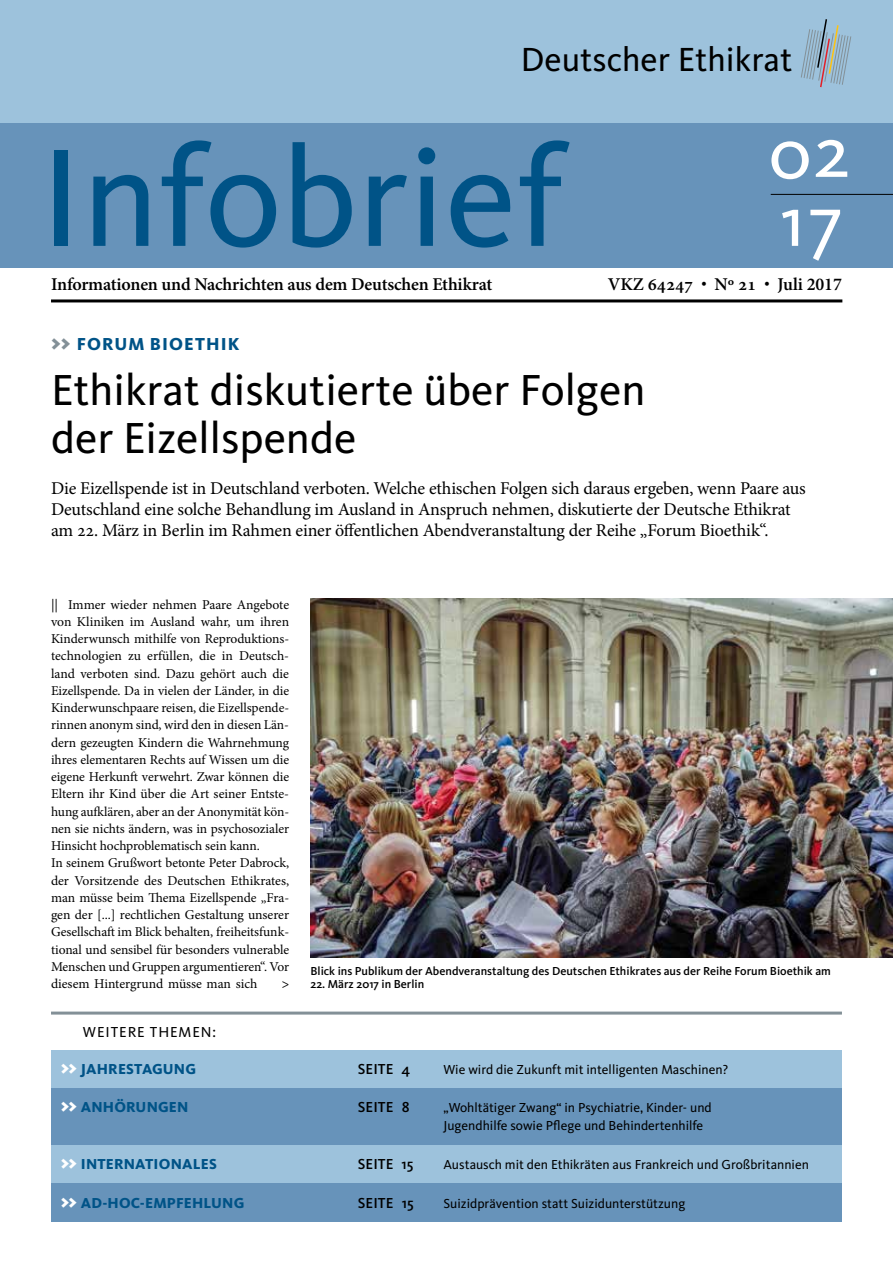
<style>
.page{position:relative;width:893px;height:1263px;background:#fff}
.page>*{position:absolute;margin:0;border:0;box-sizing:border-box;transform-origin:0 0}
.t1{font:144px "Kievit";color:#005387}
.t2{font:75px/68.2px "Kievit";color:#fff}
.t3{font:45px/48px "Kievit";color:#000}
.t4{font:34.65px "Kievit";color:#000}
.t5{font:18px/21px "Minion Pro";letter-spacing:-.01em;color:#000}
.t6{font:600 18px "Minion Pro";letter-spacing:-.01em;color:#000}
.t7{font:800 18px "Kievit";letter-spacing:.06em;color:#005387}
.t8{font:800 15px "Kievit";letter-spacing:.01em;color:#005387}
.t9{font:500 15px "Kievit";color:#000}
.t10{font:15px "Kievit";letter-spacing:.06em;color:#000}
.t11{font:13.5px/17.2px "Minion Pro";letter-spacing:-.005em;color:#000}
.t12{font:13.5px/18px "Kievit";color:#000}
.t13{font:500 12px/13.5px "Kievit";color:#000}
.s1{font-weight:400;font-size:15px}
.s2{font-weight:900;font-size:24px;color:#839097}
.s3{font-family:"Minion Pro";font-weight:600;font-size:13.5px}
.s4{font-weight:900;font-size:21px;color:#fff}
</style>
<div class="page">
<div style="left:0;top:0;width:893px;height:123px;background:#9dc2dc"></div>
<div style="left:0;top:123px;width:893px;height:145px;background:#6793ba"></div>
<svg style="left:801px;top:19px;width:50px;height:69px"></svg>
<hr style="left:51px;top:299px;width:791px;height:3px;background:#000">
<hr style="left:51px;top:1011px;width:791px;height:3px;background:#839097">
<div style="left:51px;top:1145px;width:791px;height:38px;background:#9dc2dc"></div>
<div style="left:51px;top:1050px;width:791px;height:38px;background:#9dc2dc"></div>
<div style="left:51px;top:1183px;width:791px;height:38px;background:#6793ba"></div>
<div style="left:51px;top:1088px;width:791px;height:57px;background:#6793ba"></div>
<hr style="left:771px;top:194px;width:122px;height:1px;background:#000">
<img style="left:310px;top:598px;width:583px;height:360px">
<h3 class="t4" style="left:521px;top:40px;width:273px">Deutscher Ethikrat</h3>
<h1 class="t1" style="left:40px;top:117px;width:525px">Infobrief</h1>
<h2 class="t2" style="left:769px;top:119px;width:83px">02<br>17</h2>
<h3 class="t6" style="left:51px;top:271px;width:443px">Informationen und Nachrichten aus dem Deutschen Ethikrat</h3>
<h3 class="t6" style="left:608px;top:271px;width:235px">VKZ 64247 <span class="s1">•</span> No 21 <span class="s1">•</span> Juli 2017</h3>
<h3 class="t7" style="left:51px;top:333px;width:190px"><span class="s2">&gt;&gt;</span> FORUM BIOETHIK</h3>
<h3 class="t3" style="left:51px;top:367px;width:596px">Ethikrat diskutierte über Folgen der Eizellspende</h3>
<p class="t5" style="left:51px;top:478px;width:756px">Die Eizellspende ist in Deutschland verboten. Welche ethischen Folgen sich daraus ergeben, wenn Paare aus<br>Deutschland eine solche Behandlung im Ausland in Anspruch nehmen, diskutierte der Deutsche Ethikrat am 22. März in Berlin im Rahmen einer öffentlichen Abendveranstaltung der Reihe „Forum Bioethik“.</p>
<p class="t11" style="left:51px;top:596px;width:240px">|| Immer wieder nehmen Paare Angebote von Kliniken im Ausland wahr, um ihren Kinderwunsch mithilfe von Reproduktions&shy;technologien zu erfüllen, die in Deutsch&shy;land verboten sind. Dazu gehört auch die Eizellspende. Da in vielen der Länder, in die Kinderwunschpaare reisen, die Eizellspende&shy;rinnen anonym sind, wird den in diesen Län&shy;dern gezeugten Kindern die Wahrnehmung ihres elementaren Rechts auf Wissen um die eigene Herkunft verwehrt. Zwar können die Eltern ihr Kind über die Art seiner Entste&shy;hung aufklären, aber an der Anonymität kön&shy;nen sie nichts ändern, was in psychosozialer Hinsicht hochproblematisch sein kann.<br>In seinem Grußwort betonte Peter Dabrock, der Vorsitzende des Deutschen Ethikrates, man müsse beim Thema Eizellspende „Fra&shy;gen der [...] rechtlichen Gestaltung unserer Gesellschaft im Blick behalten, freiheitsfunk&shy;tional und sensibel für besonders vulnerable Menschen und Gruppen argumentieren“. Vor diesem Hintergrund müsse man sich</p>
<p class="t13" style="left:282px;top:964px;width:551px;text-indent:29px">Blick ins Publikum der Abendveranstaltung des Deutschen Ethikrates aus der Reihe Forum Bioethik am <span class="s3">&gt;</span> 22. März 2017 in Berlin</p>
<p class="t10" style="left:83px;top:1023px;width:135px">Weitere Themen:</p>
<p class="t8" style="left:61px;top:1060px;width:137px"><span class="s4">&gt;&gt;</span> JAHRESTAGUNG</p>
<p class="t9" style="left:358px;top:1060px;width:54px">Seite 4</p>
<p class="t12" style="left:443px;top:1061px;width:286px">Wie wird die Zukunft mit intelligenten Maschinen?</p>
<p class="t8" style="left:61px;top:1098px;width:129px"><span class="s4">&gt;&gt;</span> ANHÖRUNGEN</p>
<p class="t9" style="left:358px;top:1099px;width:53px">Seite 8</p>
<p class="t12" style="left:443px;top:1099px;width:270px">„Wohltätiger Zwang“ in Psychiatrie, Kinder- und<br>Jugendhilfe sowie Pflege und Behindertenhilfe</p>
<p class="t8" style="left:61px;top:1155px;width:157px"><span class="s4">&gt;&gt;</span> INTERNATIONALES</p>
<p class="t9" style="left:358px;top:1155px;width:57px">Seite 15</p>
<p class="t12" style="left:443px;top:1156px;width:367px">Austausch mit den Ethikräten aus Frankreich und Großbritannien</p>
<p class="t8" style="left:61px;top:1193px;width:185px"><span class="s4">&gt;&gt;</span> AD-HOC-EMPFEHLUNG</p>
<p class="t9" style="left:358px;top:1194px;width:57px">Seite 15</p>
<p class="t12" style="left:443px;top:1194px;width:243px">Suizidprävention statt Suizidunterstützung</p>
</div>
